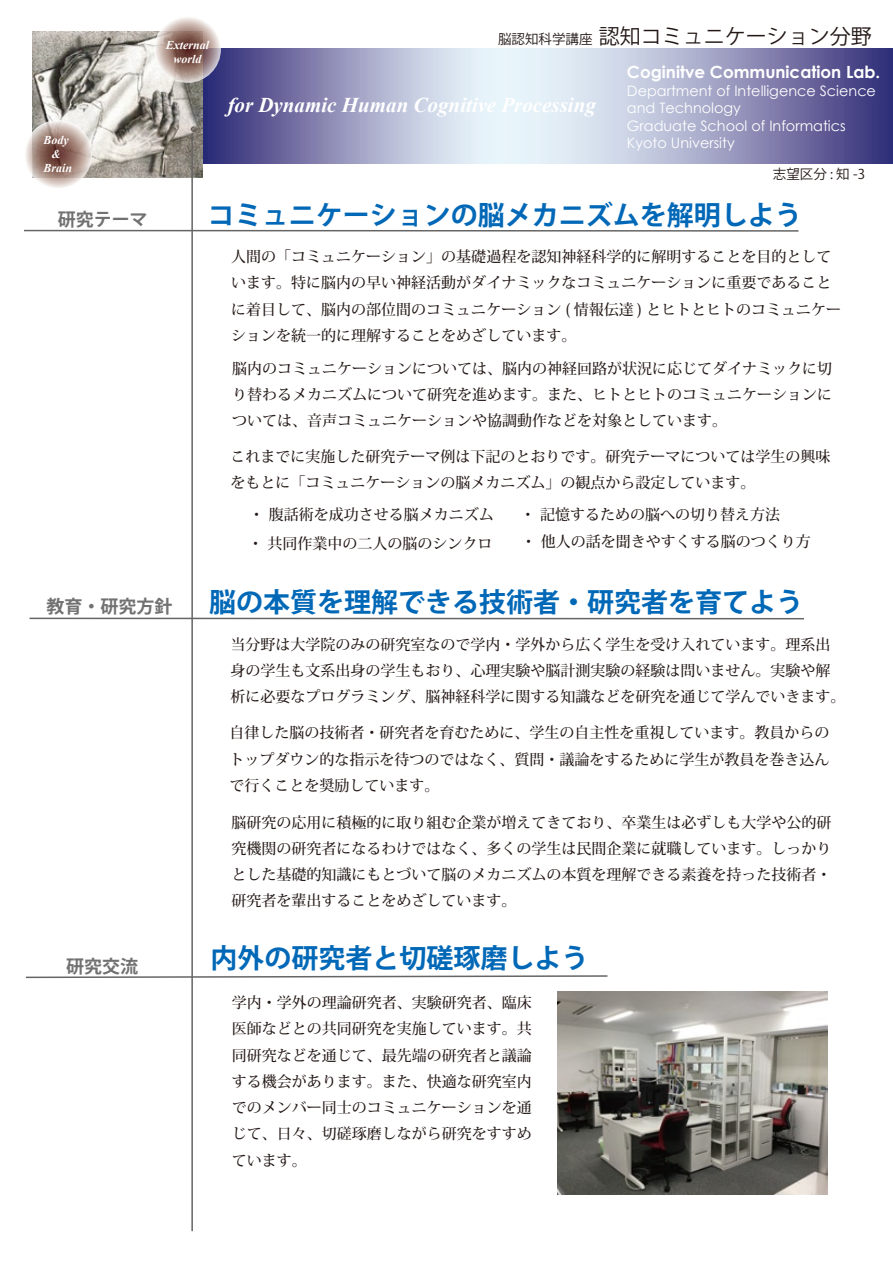
<style>
.page{position:relative;width:893px;height:1263px;background:#fff}
.page>*{position:absolute;margin:0;border:0;box-sizing:border-box;transform-origin:0 0}
.t1{font:700 27px "Koz Go Pro";color:#0068b7}
.t2{font:italic 700 21px "Times New Roman";color:#fff}
.t3{font:21px "Koz Go Pro";color:#231815}
.t4{font:700 18px "Koz Go Pro";color:#727172}
.t5{font:700 16.8px "Century Gothic";color:#fff}
.t6{font:500 15px/26.2px "Koz Min Pro";color:#231815;text-align:justify}
.t7{font:14.4px/17.4px "Century Gothic";color:#fff}
.t8{font:13.5px "Koz Go Pro";color:#231815}
.t9{font:italic 700 12px/14.2px "Times New Roman";color:#fff;text-align:center}
.s1{font-size:13.5px}
</style>
<div class="page">
<svg style="left:203px;top:49px;width:690px;height:115px;background:#9da0c3"></svg>
<img style="left:33px;top:32px;width:170px;height:145px">
<hr style="left:191px;top:133px;width:2px;height:1098px;background:#666565">
<hr style="left:24px;top:230px;width:774px;height:2px;background:#666565">
<svg style="left:24px;top:120px;width:68px;height:68px;background:#b29a92"></svg>
<svg style="left:154px;top:16px;width:67px;height:67px;background:#ae9791"></svg>
<svg style="left:25px;top:974px;width:583px;height:5px"></svg>
<hr style="left:30px;top:618px;width:774px;height:1px;background:#666565">
<img style="left:557px;top:992px;width:270px;height:202px">
<p class="t9" style="left:43px;top:132px;width:30px">Body &amp;<br>Brain</p>
<p class="t9" style="left:166px;top:37px;width:45px">External world</p>
<p class="t3" style="left:498px;top:23px;width:375px"><span class="s1">脳認知科学講座</span>認知コミュニケーション分野</p>
<p class="t2" style="left:228px;top:90px;width:370px">for Dynamic Human Cognitive Processing</p>
<p class="t5" style="left:627px;top:59px;width:255px">Coginitve Communication Lab.</p>
<p class="t7" style="left:627px;top:82px;width:251px">Department of Intelligence Science and Technology<br>Graduate School of Informatics<br>Kyoto University</p>
<p class="t8" style="left:773px;top:165px;width:94px">志望区分 : 知 -3</p>
<p class="t4" style="left:58px;top:207px;width:92px">研究テーマ</p>
<p class="t1" style="left:208px;top:198px;width:596px">コミュニケーションの脳メカニズムを解明しよう</p>
<p class="t6" style="left:231px;top:243px;width:611px;text-align:left">人間の「コミュニケーション」の基礎過程を認知神経科学的に解明することを目的としています。特に脳内の早い神経活動がダイナミックなコミュニケーションに重要であることに着目して、脳内の部位間のコミュニケーション ( 情報伝達 ) とヒトとヒトのコミュニケーションを統一的に理解することをめざしています。</p>
<p class="t6" style="left:232px;top:354px;width:602px">脳内のコミュニケーションについては、脳内の神経回路が状況に応じてダイナミックに切り替わるメカニズムについて研究を進めます。また、ヒトとヒトのコミュニケーションについては、音声コミュニケーションや協調動作などを対象としています。</p>
<p class="t6" style="left:231px;top:443px;width:601px">これまでに実施した研究テーマ例は下記のとおりです。研究テーマについては学生の興味をもとに「コミュニケーションの脳メカニズム」の観点から設定しています。</p>
<p class="t6" style="left:249px;top:501px;width:246px">・ 腹話術を成功させる脳メカニズム</p>
<p class="t6" style="left:520px;top:500px;width:261px">・ 記憶するための脳への切り替え方法</p>
<p class="t6" style="left:248px;top:530px;width:246px">・ 共同作業中の二人の脳のシンクロ</p>
<p class="t6" style="left:521px;top:528px;width:291px">・ 他人の話を聞きやすくする脳のつくり方</p>
<p class="t4" style="left:47px;top:594px;width:127px">教育・研究方針</p>
<p class="t1" style="left:209px;top:585px;width:596px">脳の本質を理解できる技術者・研究者を育てよう</p>
<p class="t6" style="left:231px;top:630px;width:617px;text-align:left">当分野は大学院のみの研究室なので学内・学外から広く学生を受け入れています。理系出身の学生も文系出身の学生もおり、心理実験や脳計測実験の経験は問いません。実験や解析に必要なプログラミング、脳神経科学に関する知識などを研究を通じて学んでいきます。</p>
<p class="t4" style="left:66px;top:955px;width:73px">研究交流</p>
<p class="t6" style="left:229px;top:719px;width:601px">自律した脳の技術者・研究者を育むために、学生の自主性を重視しています。教員からのトップダウン的な指示を待つのではなく、質問・議論をするために学生が教員を巻き込んで行くことを奨励しています。</p>
<p class="t6" style="left:231px;top:808px;width:601px">脳研究の応用に積極的に取り組む企業が増えてきており、卒業生は必ずしも大学や公的研究機関の研究者になるわけではなく、多くの学生は民間企業に就職しています。しっかりとした基礎的知識にもとづいて脳のメカニズムの本質を理解できる素養を持った技術者・研究者を輩出することをめざしています。</p>
<p class="t1" style="left:211px;top:940px;width:379px">内外の研究者と切磋琢磨しよう</p>
<p class="t6" style="left:232px;top:989px;width:302px">学内・学外の理論研究者、実験研究者、臨床医師などとの共同研究を実施しています。共同研究などを通じて、最先端の研究者と議論する機会があります。また、快適な研究室内でのメンバー同士のコミュニケーションを通じて、日々、切磋琢磨しながら研究をすすめています。</p>
</div>
